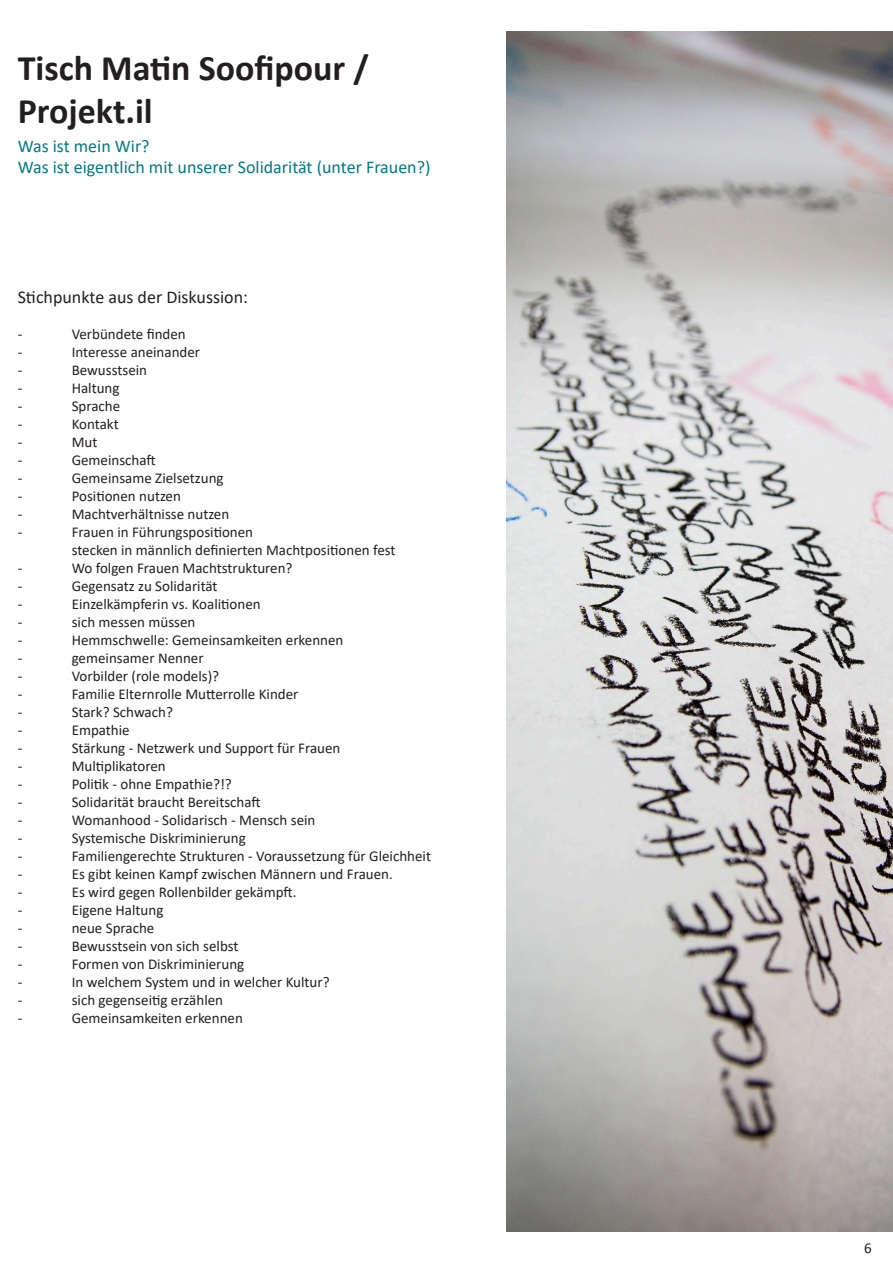
<style>
.page{position:relative;width:893px;height:1263px;background:#fff}
.page>*{position:absolute;margin:0;border:0;box-sizing:border-box;transform-origin:0 0}
.t1{font:700 36px/43.2px "Calibri";color:#231f20}
.t2{font:18px/21.6px "Calibri";color:#007a84}
.t3{font:18px "Calibri";color:#231f20}
.t4{font:15px/18px "Calibri";color:#231f20}
</style>
<div class="page">
<img style="left:507px;top:31px;width:386px;height:1200px">
<h1 class="t1" style="left:18px;top:46px;width:353px">Tisch Matin Soofipour /<br>Projekt.il</h1>
<p class="t2" style="left:18px;top:134px;width:414px">Was ist mein Wir?<br>Was ist eigentlich mit unserer Solidarität (unter Frauen?)</p>
<p class="t3" style="left:18px;top:284px;width:232px">Stichpunkte aus der Diskussion:</p>
<p class="t4" style="left:18px;top:325px;width:6px">-</p>
<p class="t4" style="left:72px;top:325px;width:116px">Verbündete finden</p>
<p class="t4" style="left:18px;top:343px;width:6px">-</p>
<p class="t4" style="left:72px;top:343px;width:130px">Interesse aneinander</p>
<p class="t4" style="left:18px;top:361px;width:6px">-</p>
<p class="t4" style="left:72px;top:361px;width:77px">Bewusstsein</p>
<p class="t4" style="left:18px;top:379px;width:6px">-</p>
<p class="t4" style="left:72px;top:379px;width:49px">Haltung</p>
<p class="t4" style="left:18px;top:397px;width:6px">-</p>
<p class="t4" style="left:72px;top:397px;width:50px">Sprache</p>
<p class="t4" style="left:18px;top:415px;width:6px">-</p>
<p class="t4" style="left:72px;top:415px;width:48px">Kontakt</p>
<p class="t4" style="left:18px;top:433px;width:6px">-</p>
<p class="t4" style="left:72px;top:433px;width:27px">Mut</p>
<p class="t4" style="left:18px;top:451px;width:6px">-</p>
<p class="t4" style="left:72px;top:451px;width:86px">Gemeinschaft</p>
<p class="t4" style="left:18px;top:469px;width:6px">-</p>
<p class="t4" style="left:72px;top:469px;width:153px">Gemeinsame Zielsetzung</p>
<p class="t4" style="left:18px;top:487px;width:6px">-</p>
<p class="t4" style="left:72px;top:487px;width:111px">Positionen nutzen</p>
<p class="t4" style="left:18px;top:505px;width:6px">-</p>
<p class="t4" style="left:72px;top:505px;width:159px">Machtverhältnisse nutzen</p>
<p class="t4" style="left:18px;top:523px;width:6px">-</p>
<p class="t4" style="left:72px;top:523px;width:325px">Frauen in Führungspositionen<br>stecken in männlich definierten Machtpositionen fest</p>
<p class="t4" style="left:18px;top:559px;width:6px">-</p>
<p class="t4" style="left:72px;top:559px;width:222px">Wo folgen Frauen Machtstrukturen?</p>
<p class="t4" style="left:18px;top:577px;width:6px">-</p>
<p class="t4" style="left:72px;top:577px;width:147px">Gegensatz zu Solidarität</p>
<p class="t4" style="left:18px;top:595px;width:6px">-</p>
<p class="t4" style="left:72px;top:595px;width:190px">Einzelkämpferin vs. Koalitionen</p>
<p class="t4" style="left:18px;top:613px;width:6px">-</p>
<p class="t4" style="left:72px;top:613px;width:125px">sich messen müssen</p>
<p class="t4" style="left:18px;top:631px;width:6px">-</p>
<p class="t4" style="left:72px;top:631px;width:273px">Hemmschwelle: Gemeinsamkeiten erkennen</p>
<p class="t4" style="left:18px;top:649px;width:6px">-</p>
<p class="t4" style="left:72px;top:649px;width:133px">gemeinsamer Nenner</p>
<p class="t4" style="left:18px;top:667px;width:6px">-</p>
<p class="t4" style="left:72px;top:667px;width:149px">Vorbilder (role models)?</p>
<p class="t4" style="left:18px;top:685px;width:6px">-</p>
<p class="t4" style="left:72px;top:685px;width:228px">Familie Elternrolle Mutterrolle Kinder</p>
<p class="t4" style="left:18px;top:703px;width:6px">-</p>
<p class="t4" style="left:72px;top:703px;width:103px">Stark? Schwach?</p>
<p class="t4" style="left:18px;top:721px;width:6px">-</p>
<p class="t4" style="left:72px;top:721px;width:60px">Empathie</p>
<p class="t4" style="left:18px;top:739px;width:6px">-</p>
<p class="t4" style="left:72px;top:739px;width:270px">Stärkung - Netzwerk und Support für Frauen</p>
<p class="t4" style="left:18px;top:757px;width:6px">-</p>
<p class="t4" style="left:72px;top:757px;width:96px">Multiplikatoren</p>
<p class="t4" style="left:18px;top:775px;width:6px">-</p>
<p class="t4" style="left:72px;top:775px;width:162px">Politik - ohne Empathie?!?</p>
<p class="t4" style="left:18px;top:793px;width:6px">-</p>
<p class="t4" style="left:72px;top:793px;width:191px">Solidarität braucht Bereitschaft</p>
<p class="t4" style="left:18px;top:811px;width:6px">-</p>
<p class="t4" style="left:72px;top:811px;width:245px">Womanhood - Solidarisch - Mensch sein</p>
<p class="t4" style="left:18px;top:829px;width:6px">-</p>
<p class="t4" style="left:72px;top:829px;width:176px">Systemische Diskriminierung</p>
<p class="t4" style="left:18px;top:847px;width:6px">-</p>
<p class="t4" style="left:72px;top:847px;width:361px">Familiengerechte Strukturen - Voraussetzung für Gleichheit</p>
<p class="t4" style="left:18px;top:865px;width:6px">-</p>
<p class="t4" style="left:72px;top:865px;width:323px">Es gibt keinen Kampf zwischen Männern und Frauen.</p>
<p class="t4" style="left:18px;top:883px;width:6px">-</p>
<p class="t4" style="left:72px;top:883px;width:226px">Es wird gegen Rollenbilder gekämpft.</p>
<p class="t4" style="left:18px;top:901px;width:6px">-</p>
<p class="t4" style="left:72px;top:901px;width:93px">Eigene Haltung</p>
<p class="t4" style="left:18px;top:919px;width:6px">-</p>
<p class="t4" style="left:72px;top:919px;width:84px">neue Sprache</p>
<p class="t4" style="left:18px;top:937px;width:6px">-</p>
<p class="t4" style="left:72px;top:937px;width:168px">Bewusstsein von sich selbst</p>
<p class="t4" style="left:18px;top:955px;width:6px">-</p>
<p class="t4" style="left:72px;top:955px;width:174px">Formen von Diskriminierung</p>
<p class="t4" style="left:18px;top:973px;width:6px">-</p>
<p class="t4" style="left:72px;top:973px;width:259px">In welchem System und in welcher Kultur?</p>
<p class="t4" style="left:18px;top:991px;width:6px">-</p>
<p class="t4" style="left:72px;top:991px;width:153px">sich gegenseitig erzählen</p>
<p class="t4" style="left:18px;top:1009px;width:6px">-</p>
<p class="t4" style="left:72px;top:1009px;width:173px">Gemeinsamkeiten erkennen</p>
<p class="t4" style="left:864px;top:1238px;width:9px">6</p>
</div>
